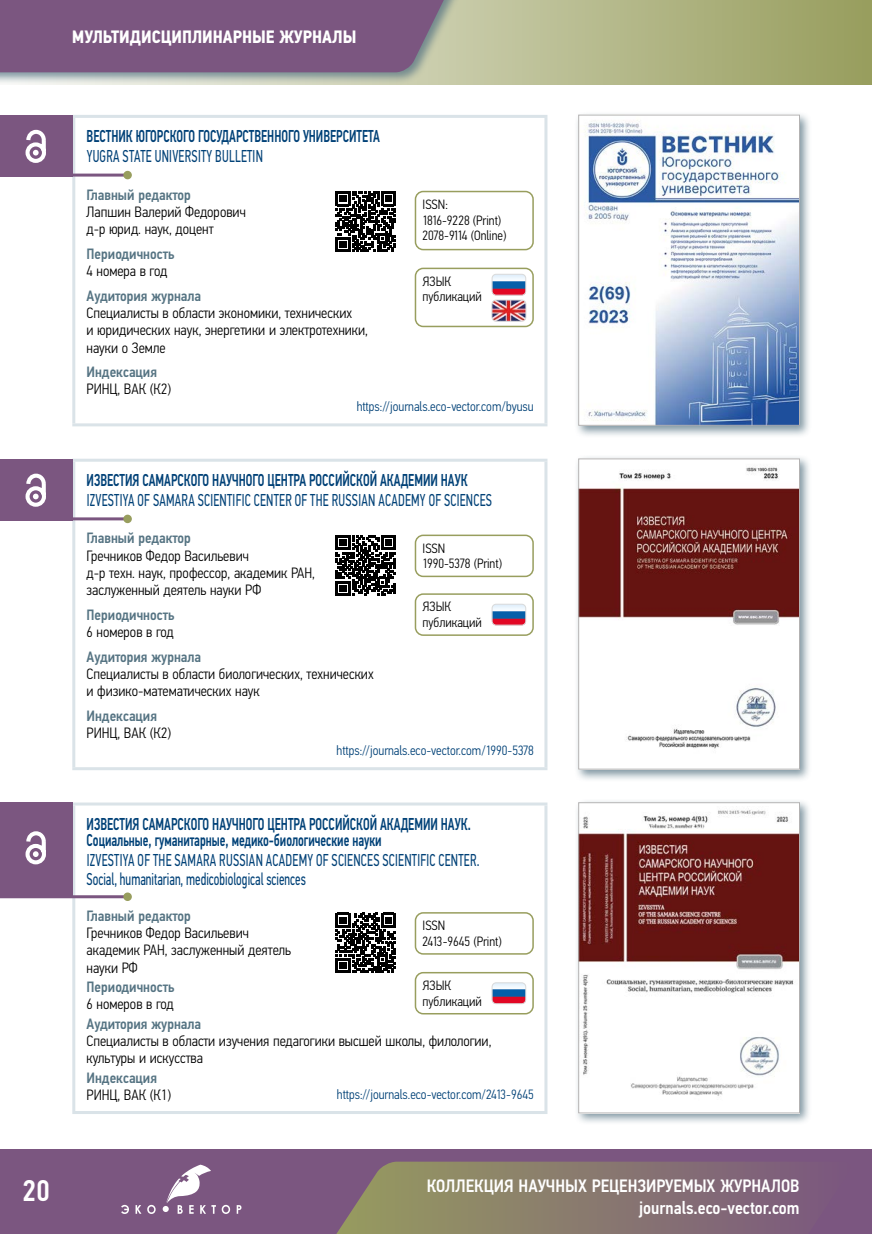
<style>
.page{position:relative;width:872px;height:1234px;background:#fff}
.page>*{position:absolute;margin:0;border:0;box-sizing:border-box;transform-origin:0 0}
.t1{font:500 30px "Eco Vector Cond";color:#fff}
.t2{font:500 18px "Eco Vector Cond";color:#fff}
.t3{font:700 18px "Eco Vector Cond";color:#fff}
.Header_02{font:17.25px/19.5px "Eco Vector Cond";letter-spacing:.02em;color:#004177;scale:.76 1}
.Header_02-2{font:500 17.25px/19.5px "Eco Vector Cond";color:#004177;scale:.76 1}
.Body_Text{font:300 15px/17.2px "Eco Vector Cond";color:#000}
.Body_Text-2{font:500 15px/17.2px "Eco Vector Cond";color:#567483}
.Body_Text_Plate{font:300 13.5px/15.8px "Eco Vector Cond";color:#000}
.Body_Text_Plate-2{font:300 13.5px "Eco Vector Cond";color:#004177}
.s1{font-weight:400}
.s2{font-weight:500;color:#567483}
.s3{font-weight:300;color:#000}
.s4{font-weight:500}
</style>
<div class="page">
<svg style="left:462px;top:0;width:410px;height:85px;background:#afb382"></svg>
<div style="left:0;top:0;width:462px;height:85px;background:#567483;opacity:.75"></div>
<div style="left:0;top:0;width:452px;height:72px;background:#7b5680"></div>
<div style="left:0;top:1148px;width:872px;height:85px;background:#7b5680"></div>
<svg style="left:222px;top:1204px;width:8px;height:9px"></svg>
<svg style="left:237px;top:1205px;width:4px;height:8px"></svg>
<svg style="left:121px;top:1204px;width:8px;height:9px"></svg>
<svg style="left:135px;top:1205px;width:6px;height:8px"></svg>
<svg style="left:147px;top:1204px;width:9px;height:9px"></svg>
<svg style="left:163px;top:1164px;width:53px;height:49px"></svg>
<svg style="left:337px;top:1161px;width:437px;height:72px"></svg>
<hr style="left:72px;top:423px;width:475px;height:3px;background:#dae3e8">
<hr style="left:72px;top:115px;width:475px;height:3px;background:#dae3e8">
<hr style="left:72px;top:118px;width:3px;height:305px;background:#dae3e8">
<hr style="left:544px;top:118px;width:3px;height:305px;background:#dae3e8">
<hr style="left:72px;top:458px;width:475px;height:3px;background:#dae3e8">
<hr style="left:72px;top:461px;width:3px;height:306px;background:#dae3e8">
<hr style="left:544px;top:461px;width:3px;height:306px;background:#dae3e8">
<hr style="left:72px;top:767px;width:475px;height:3px;background:#dae3e8">
<hr style="left:72px;top:802px;width:475px;height:3px;background:#dae3e8">
<hr style="left:72px;top:805px;width:3px;height:305px;background:#dae3e8">
<hr style="left:544px;top:805px;width:3px;height:305px;background:#dae3e8">
<hr style="left:72px;top:1110px;width:475px;height:3px;background:#dae3e8">
<div style="left:0;top:115px;width:72px;height:61px;background:#7b5680"></div>
<hr style="left:0;top:173px;width:128px;height:3px;background:#7b5680">
<div style="left:123px;top:171px;width:9px;height:8px;background:#989e5e;border-radius:50%"></div>
<svg style="left:26px;top:130px;width:20px;height:33px"></svg>
<div style="left:574px;top:111px;width:238px;height:327px;background:#567483;opacity:.75"></div>
<img style="left:580px;top:117px;width:217px;height:306px">
<div style="left:578px;top:115px;width:221px;height:310px;border:1px solid #b3b2b2"></div>
<svg style="left:336px;top:191px;width:60px;height:60px"></svg>
<div style="left:415px;top:191px;width:119px;height:59px;border:2px solid #989e5e;border-radius:8px"></div>
<div style="left:415px;top:267px;width:119px;height:60px;border:2px solid #989e5e;border-radius:8px"></div>
<img style="left:492px;top:274px;width:34px;height:21px">
<div style="left:492px;top:274px;width:34px;height:21px;border:1px solid #dadada;border-radius:4px"></div>
<img style="left:492px;top:300px;width:34px;height:21px">
<div style="left:492px;top:300px;width:34px;height:21px;border:1px solid #dadada;border-radius:4px"></div>
<div style="left:0;top:458px;width:72px;height:62px;background:#7b5680"></div>
<hr style="left:0;top:517px;width:128px;height:3px;background:#7b5680">
<div style="left:123px;top:514px;width:9px;height:9px;background:#989e5e;border-radius:50%"></div>
<svg style="left:26px;top:473px;width:20px;height:33px"></svg>
<div style="left:574px;top:455px;width:238px;height:326px;background:#567483;opacity:.75"></div>
<img style="left:580px;top:460px;width:217px;height:307px">
<div style="left:578px;top:458px;width:221px;height:311px;border:1px solid #b3b2b2"></div>
<svg style="left:336px;top:535px;width:60px;height:60px"></svg>
<div style="left:415px;top:534px;width:119px;height:43px;border:2px solid #989e5e;border-radius:8px"></div>
<div style="left:415px;top:593px;width:119px;height:42px;border:2px solid #989e5e;border-radius:8px"></div>
<img style="left:492px;top:604px;width:34px;height:21px">
<div style="left:492px;top:604px;width:34px;height:21px;border:1px solid #dadada;border-radius:4px"></div>
<div style="left:0;top:802px;width:72px;height:96px;background:#7b5680"></div>
<hr style="left:0;top:895px;width:128px;height:3px;background:#7b5680">
<div style="left:123px;top:892px;width:9px;height:8px;background:#989e5e;border-radius:50%"></div>
<svg style="left:26px;top:831px;width:20px;height:33px"></svg>
<div style="left:574px;top:798px;width:238px;height:327px;background:#567483;opacity:.75"></div>
<img style="left:580px;top:806px;width:217px;height:304px">
<div style="left:578px;top:802px;width:221px;height:310px;border:1px solid #b3b2b2"></div>
<svg style="left:336px;top:912px;width:60px;height:60px"></svg>
<div style="left:415px;top:911px;width:119px;height:43px;border:2px solid #989e5e;border-radius:8px"></div>
<div style="left:415px;top:971px;width:119px;height:43px;border:2px solid #989e5e;border-radius:8px"></div>
<img style="left:492px;top:984px;width:34px;height:19px">
<div style="left:492px;top:982px;width:34px;height:21px;border:1px solid #dadada;border-radius:4px"></div>
<p class="t3" style="left:72px;top:26px;width:285px">МУЛЬТИДИСЦИПЛИНАРНЫЕ ЖУРНАЛЫ</p>
<h1 class="t1" style="left:22px;top:1171px;width:29px">20</h1>
<p class="Header_02-2" style="left:87px;top:127px;width:387px">ВЕСТНИК ЮГОРСКОГО ГОСУДАРСТВЕННОГО УНИВЕРСИТЕТА<br><span class="s1">YUGRA STATE UNIVERSITY BULLETIN</span></p>
<p class="Body_Text" style="left:87px;top:186px;width:161px"><span class="s2">Главный редактор<br></span>Лапшин Валерий Федорович д-р юрид. наук, доцент</p>
<p class="Body_Text-2" style="left:87px;top:245px;width:89px">Периодичность<br><span class="s3">4 номера в год</span></p>
<p class="Body_Text" style="left:87px;top:287px;width:283px"><span class="s2">Аудитория журнала<br></span>Специалисты в области экономики, технических<br>и юридических наук, энергетики и электротехники, науки о Земле</p>
<p class="Body_Text" style="left:87px;top:363px;width:86px"><span class="s2">Индексация<br></span>РИНЦ, ВАК (К2)</p>
<p class="Body_Text_Plate" style="left:422px;top:196px;width:85px">ISSN:<br>1816-9228 (Print)<br>2078-9114 (Online)</p>
<p class="Body_Text_Plate" style="left:422px;top:273px;width:61px">ЯЗЫК публикаций</p>
<p class="Body_Text_Plate-2" style="left:357px;top:399px;width:178px">https://journals.eco-vector.com/byusu</p>
<p class="Header_02" style="left:87px;top:470px;width:535px"><span class="s4">ИЗВЕСТИЯ САМАРСКОГО НАУЧНОГО ЦЕНТРА РОССИЙСКОЙ АКАДЕМИИ НАУК<br></span>IZVESTIYA OF SAMARA SCIENTIFIC CENTER OF THE RUSSIAN ACADEMY OF SCIENCES</p>
<p class="Body_Text" style="left:87px;top:529px;width:230px"><span class="s2">Главный редактор<br></span>Гречников Федор Васильевич<br>д-р техн. наук, профессор, академик РАН, заслуженный деятель науки РФ</p>
<p class="Body_Text-2" style="left:87px;top:606px;width:89px">Периодичность<br><span class="s3">6 номеров в год</span></p>
<p class="Body_Text" style="left:87px;top:648px;width:288px"><span class="s2">Аудитория журнала<br></span>Специалисты в области биологических, технических и физико-математических наук</p>
<p class="Body_Text" style="left:87px;top:707px;width:86px"><span class="s2">Индексация<br></span>РИНЦ, ВАК (К2)</p>
<p class="Body_Text_Plate" style="left:422px;top:540px;width:81px">ISSN<br>1990-5378 (Print)</p>
<p class="Body_Text_Plate" style="left:422px;top:599px;width:61px">ЯЗЫК публикаций</p>
<p class="Body_Text_Plate-2" style="left:337px;top:742px;width:199px">https://journals.eco-vector.com/1990-5378</p>
<p class="Header_02-2" style="left:87px;top:815px;width:507px;line-height:16.5px">ИЗВЕСТИЯ САМАРСКОГО НАУЧНОГО ЦЕНТРА РОССИЙСКОЙ АКАДЕМИИ НАУК.<br>Социальные, гуманитарные, медико-биологические науки</p>
<p class="Header_02" style="left:87px;top:850px;width:519px">IZVESTIYA OF THE SAMARA RUSSIAN ACADEMY OF SCIENCES SCIENTIFIC CENTER.<br>Social, humanitarian, medicobiological sciences</p>
<p class="Body_Text" style="left:87px;top:907px;width:206px"><span class="s2">Главный редактор<br></span>Гречников Федор Васильевич академик РАН, заслуженный деятель науки РФ</p>
<p class="Body_Text-2" style="left:87px;top:978px;width:89px">Периодичность<br><span class="s3">6 номеров в год</span></p>
<p class="Body_Text" style="left:87px;top:1014px;width:406px"><span class="s2">Аудитория журнала<br></span>Специалисты в области изучения педагогики высшей школы, филологии, культуры и искусства</p>
<p class="Body_Text" style="left:87px;top:1068px;width:86px"><span class="s2">Индексация<br></span>РИНЦ, ВАК (К1)</p>
<p class="Body_Text_Plate" style="left:422px;top:917px;width:81px">ISSN<br>2413-9645 (Print)</p>
<p class="Body_Text_Plate" style="left:422px;top:977px;width:61px">ЯЗЫК публикаций</p>
<p class="Body_Text_Plate-2" style="left:337px;top:1086px;width:198px">https://journals.eco-vector.com/2413-9645</p>
<p class="t2" style="left:427px;top:1174px;width:374px">КОЛЛЕКЦИЯ НАУЧНЫХ РЕЦЕНЗИРУЕМЫХ ЖУРНАЛОВ</p>
<p class="t2" style="left:639px;top:1196px;width:162px">journals.eco-vector.com</p>
</div>
